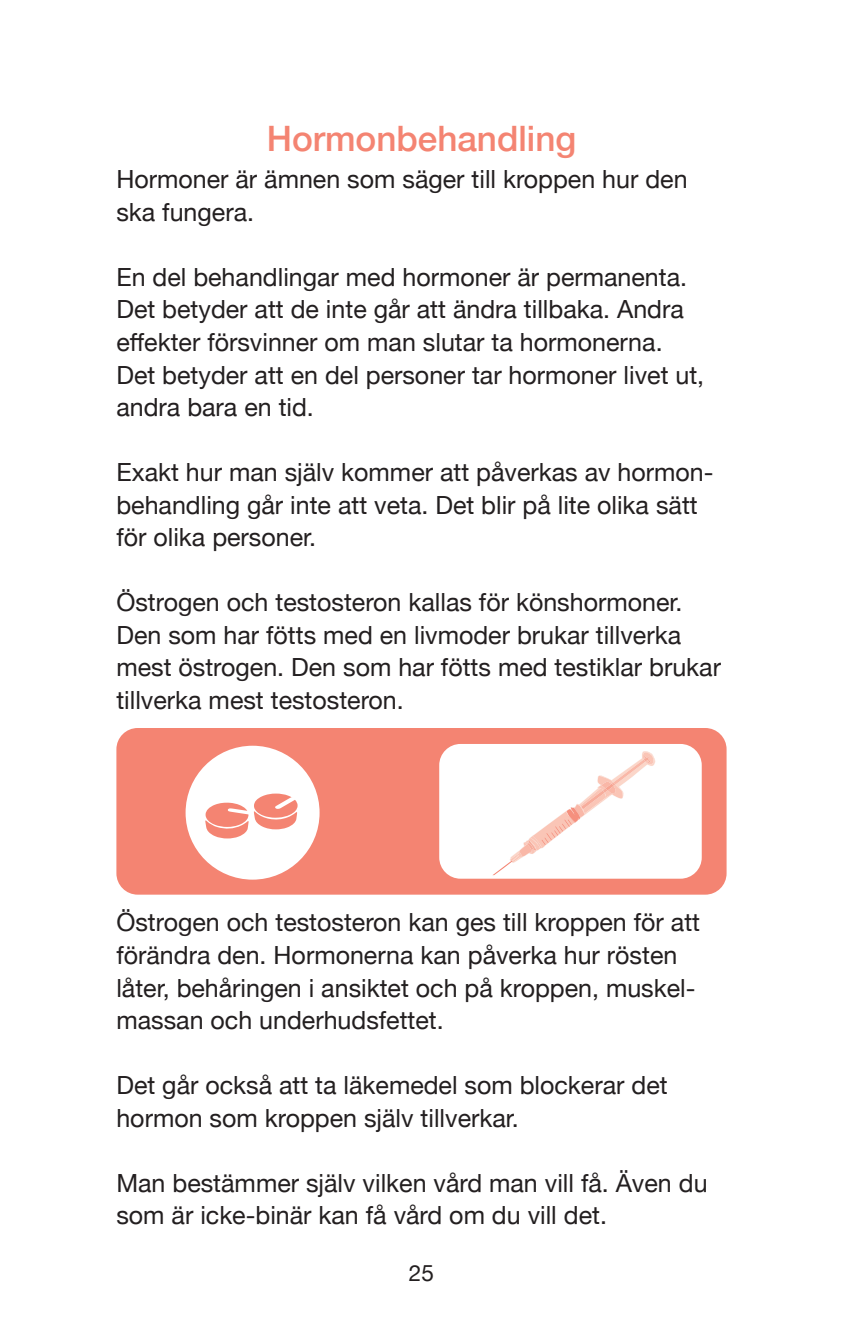
<style>
.page{position:relative;width:843px;height:1339px;background:#fff}
.page>*{position:absolute;margin:0;border:0;box-sizing:border-box;transform-origin:0 0}
.t1{font:500 35px "Helvetica Neue";color:#f48472}
.t2{font:25px/32.5px "Helvetica Neue";color:#231f20}
.t3{font:22.5px "Helvetica Neue";color:#231f20}
</style>
<div class="page">
<div style="left:116px;top:728px;width:610px;height:166px;background:#f48472;border-radius:21px"></div>
<div style="left:439px;top:743px;width:262px;height:135px;background:#fff;border-radius:21px"></div>
<svg style="left:493px;top:751px;width:161px;height:124px"></svg>
<svg style="left:185px;top:745px;width:134px;height:134px"></svg>
<h1 class="t1" style="left:266px;top:110px;width:311px">Hormonbehandling</h1>
<p class="t2" style="left:116px;top:165px;width:572px">Hormoner är ämnen som säger till kroppen hur den ska fungera.</p>
<p class="t2" style="left:116px;top:262px;width:589px">En del behandlingar med hormoner är permanenta.<br>Det betyder att de inte går att ändra tillbaka. Andra effekter försvinner om man slutar ta hormonerna.<br>Det betyder att en del personer tar hormoner livet ut, andra bara en tid.</p>
<p class="t2" style="left:116px;top:457px;width:598px">Exakt hur man själv kommer att påverkas av hormon&shy;behandling går inte att veta. Det blir på lite olika sätt för olika personer.</p>
<p class="t2" style="left:116px;top:587px;width:605px">Östrogen och testosteron kallas för könshormoner.<br>Den som har fötts med en livmoder brukar tillverka mest östrogen. Den som har fötts med testiklar brukar tillverka mest testosteron.</p>
<p class="t2" style="left:116px;top:907px;width:585px">Östrogen och testosteron kan ges till kroppen för att förändra den. Hormonerna kan påverka hur rösten låter, behåringen i ansiktet och på kroppen, muskel&shy;massan och underhudsfettet.</p>
<p class="t2" style="left:116px;top:1070px;width:552px">Det går också att ta läkemedel som blockerar det hormon som kroppen själv tillverkar.</p>
<p class="t2" style="left:116px;top:1167px;width:592px">Man bestämmer själv vilken vård man vill få. Även du som är icke-binär kan få vård om du vill det.</p>
<p class="t3" style="left:408px;top:1256px;width:27px">25</p>
</div>
